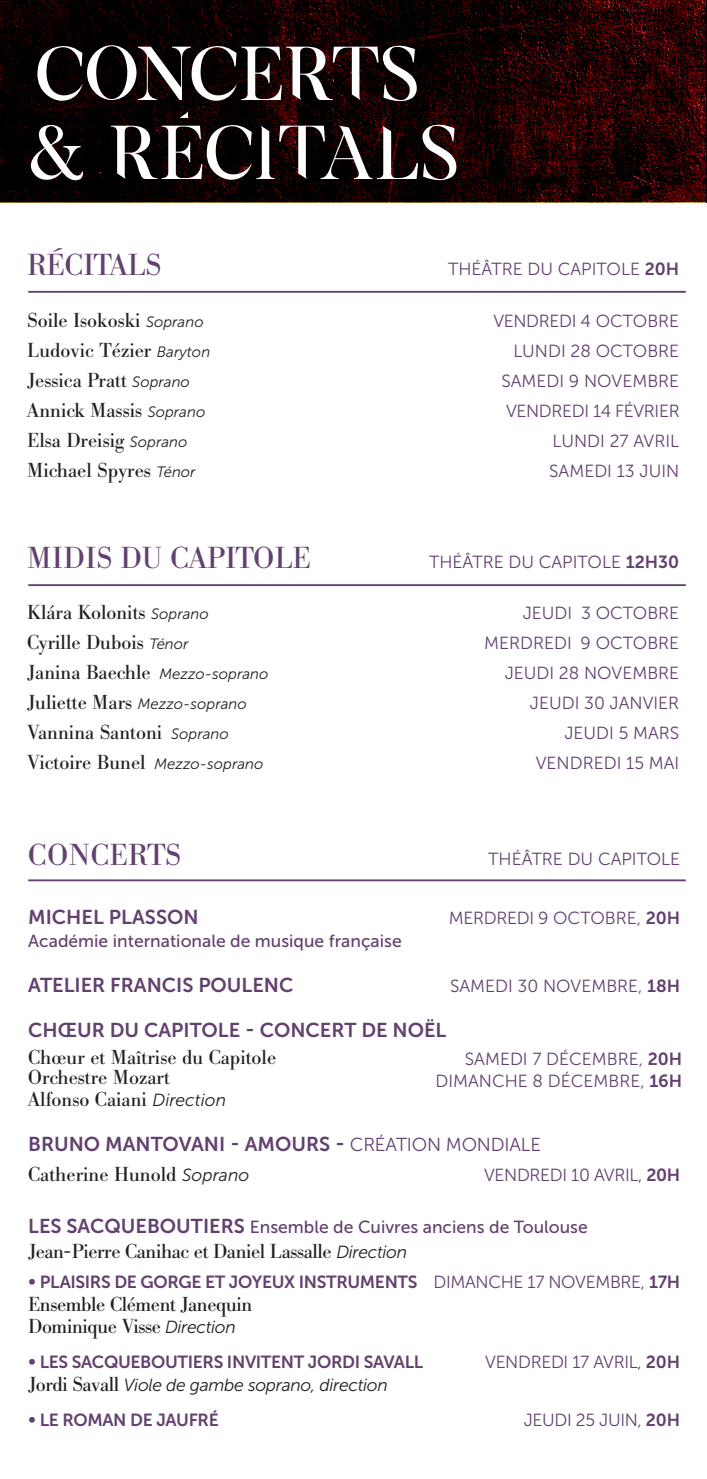
<style>
.page{position:relative;width:707px;height:1479px;background:#fff}
.page>*{position:absolute;margin:0;border:0;box-sizing:border-box;transform-origin:0 0}
.t1{font:73px/79px "Exodus Display Sa";color:#fff}
.t2{font:30px "Bodoni BE";letter-spacing:.01em;color:#62416e}
.t3{font:20px/20px "Bodoni BE";color:#231f20}
.t4{font:20px "Museo Sans 700";color:#62416e}
.t5{font:20px/22.5px "Bodoni BE";letter-spacing:-.02em;color:#231f20}
.t6{font:17.5px/22.5px "Museo Sans 300";color:#62416e;text-align:right}
.t7{font:17.5px "Museo Sans 700";letter-spacing:-.02em;color:#62416e}
.t8{font:17.5px "Museo Sans 300";letter-spacing:-.02em;color:#62416e}
.t9{font:17.5px "Museo Sans 500";color:#62416e}
.t10{font:italic 17.5px "Museo Sans 300";letter-spacing:-.02em;color:#231f20}
.t11{font:italic 15px "Museo Sans 300";color:#231f20}
.s1{font-family:"Museo Sans 700"}
.s2{font-family:"Museo Sans 300";font-style:italic;font-size:15px}
.s3{font-family:"Bodoni BE";font-style:normal;font-size:20px}
.s4{font-family:"Museo Sans 300";font-style:italic;font-size:17.5px}
.s5{font-family:"Museo Sans 300";font-size:18.75px}
.s6{font-family:"Museo Sans 700";font-size:20px}
.s7{font-family:"Museo Sans 300"}
</style>
<div class="page">
<svg style="left:0;top:0;width:706px;height:202px;background:#120000"></svg>
<svg style="left:180px;top:111px;width:8px;height:7px"></svg>
<hr style="left:28px;top:291px;width:658px;height:2px;background:#62416e">
<hr style="left:28px;top:584px;width:658px;height:2px;background:#62416e">
<hr style="left:28px;top:879px;width:658px;height:2px;background:#62416e">
<hr style="left:706px;top:0;width:1px;height:202px;background:#567a68">
<h1 class="t1" style="left:27px;top:33px;width:433px">CONCERTS &amp; RECITALS</h1>
<h2 class="t2" style="left:27px;top:248px;width:135px">RÉCITALS</h2>
<p class="t6" style="left:448px;top:258px;width:233px">THÉÂTRE DU CAPITOLE <span class="s1">20H</span></p>
<p class="t3" style="left:27px;top:310px;width:178px">Soile Isokoski <span class="s2">Soprano</span></p>
<p class="t8" style="left:493px;top:311px;width:187px">VENDREDI 4 OCTOBRE</p>
<p class="t3" style="left:27px;top:340px;width:184px">Ludovic Tézier <span class="s2">Baryton</span></p>
<p class="t6" style="left:513px;top:339px;width:167px">LUNDI 28 OCTOBRE</p>
<p class="t3" style="left:27px;top:370px;width:164px">Jessica Pratt <span class="s2">Soprano</span></p>
<p class="t6" style="left:501px;top:369px;width:179px">SAMEDI 9 NOVEMBRE</p>
<p class="t3" style="left:27px;top:400px;width:180px">Annick Massis <span class="s2">Soprano</span></p>
<p class="t8" style="left:506px;top:401px;width:175px">VENDREDI 14 FÉVRIER</p>
<p class="t3" style="left:27px;top:430px;width:162px">Elsa Dreisig <span class="s2">Soprano</span></p>
<p class="t6" style="left:553px;top:429px;width:128px">LUNDI 27 AVRIL</p>
<p class="t3" style="left:27px;top:460px;width:170px">Michael Spyres <span class="s2">Ténor</span></p>
<p class="t6" style="left:549px;top:459px;width:132px">SAMEDI 13 JUIN</p>
<h2 class="t2" style="left:27px;top:540px;width:285px">MIDIS DU CAPITOLE</h2>
<p class="t6" style="left:429px;top:550px;width:252px">THÉÂTRE DU CAPITOLE <span class="s1">12H30</span></p>
<p class="t3" style="left:27px;top:603px;width:183px">Klára Kolonits <span class="s2">Soprano</span></p>
<p class="t6" style="left:523px;top:602px;width:158px">JEUDI 3 OCTOBRE</p>
<p class="t3" style="left:27px;top:633px;width:163px">Cyrille Dubois <span class="s2">Ténor</span></p>
<p class="t6" style="left:484px;top:632px;width:197px">MERDREDI 9 OCTOBRE</p>
<p class="t3" style="left:27px;top:663px;width:243px">Janina Baechle <span class="s2">Mezzo-soprano</span></p>
<p class="t6" style="left:505px;top:662px;width:176px">JEUDI 28 NOVEMBRE</p>
<p class="t11" style="left:27px;top:695px;width:221px"><span class="s3">Juliette Mars</span> Mezzo-soprano</p>
<p class="t6" style="left:530px;top:692px;width:151px">JEUDI 30 JANVIER</p>
<p class="t3" style="left:27px;top:723px;width:203px">Vannina Santoni <span class="s2">Soprano</span></p>
<p class="t6" style="left:564px;top:722px;width:116px">JEUDI 5 MARS</p>
<p class="t3" style="left:27px;top:753px;width:238px">Victoire Bunel <span class="s2">Mezzo-soprano</span></p>
<p class="t6" style="left:536px;top:752px;width:145px">VENDREDI 15 MAI</p>
<h2 class="t2" style="left:28px;top:837px;width:154px">CONCERTS</h2>
<p class="t6" style="left:488px;top:847px;width:193px">THÉÂTRE DU CAPITOLE</p>
<p class="t4" style="left:28px;top:906px;width:172px">MICHEL PLASSON</p>
<p class="t8" style="left:449px;top:908px;width:233px">MERDREDI 9 OCTOBRE, <span class="s1">20H</span></p>
<p class="t9" style="left:28px;top:930px;width:375px">Académie internationale de musique française</p>
<p class="t4" style="left:28px;top:973px;width:267px">ATELIER FRANCIS POULENC</p>
<p class="t6" style="left:450px;top:974px;width:232px">SAMEDI 30 NOVEMBRE, <span class="s1">18H</span></p>
<p class="t4" style="left:28px;top:1018px;width:420px">CHŒUR DU CAPITOLE - CONCERT DE NOËL</p>
<p class="t3" style="left:28px;top:1047px;width:249px">Chœur et Maîtrise du Capitole<br>Orchestre Mozart</p>
<p class="t3" style="left:28px;top:1089px;width:199px">Alfonso Caiani <span class="s4">Direction</span></p>
<p class="t4" style="left:28px;top:1133px;width:514px">BRUNO MANTOVANI - AMOURS - <span class="s5">CRÉATION MONDIALE</span></p>
<p class="t3" style="left:28px;top:1164px;width:223px">Catherine Hunold <span class="s4">Soprano</span></p>
<p class="t8" style="left:484px;top:1165px;width:198px">VENDREDI 10 AVRIL, <span class="s1">20H</span></p>
<p class="t9" style="left:28px;top:1217px;width:561px"><span class="s6">LES SACQUEBOUTIERS</span> Ensemble de Cuivres anciens de Toulouse</p>
<p class="t5" style="left:28px;top:1240px;width:380px">Jean-Pierre Canihac et Daniel Lassalle <span class="s4">Direction</span></p>
<p class="t7" style="left:28px;top:1272px;width:653px">• PLAISIRS DE GORGE ET JOYEUX INSTRUMENTS <span class="s7">DIMANCHE 17 NOVEMBRE,</span> 17H</p>
<p class="t5" style="left:28px;top:1292px;width:226px">Ensemble Clément Janequin<br>Dominique Visse <span class="s4">Direction</span></p>
<p class="t7" style="left:28px;top:1352px;width:396px">• LES SACQUEBOUTIERS INVITENT JORDI SAVALL</p>
<p class="t8" style="left:485px;top:1352px;width:197px">VENDREDI 17 AVRIL, <span class="s1">20H</span></p>
<p class="t10" style="left:28px;top:1374px;width:361px"><span class="s3">Jordi Savall</span> Viole de gambe soprano, direction</p>
<p class="t7" style="left:28px;top:1409px;width:192px">• LE ROMAN DE JAUFRÉ</p>
<p class="t8" style="left:524px;top:1409px;width:158px">JEUDI 25 JUIN, <span class="s1">20H</span></p>
<p class="t6" style="left:435px;top:1047px;width:248px">SAMEDI 7 DÉCEMBRE, <span class="s1">20H<br></span>DIMANCHE 8 DÉCEMBRE, <span class="s1">16H</span></p>
</div>
